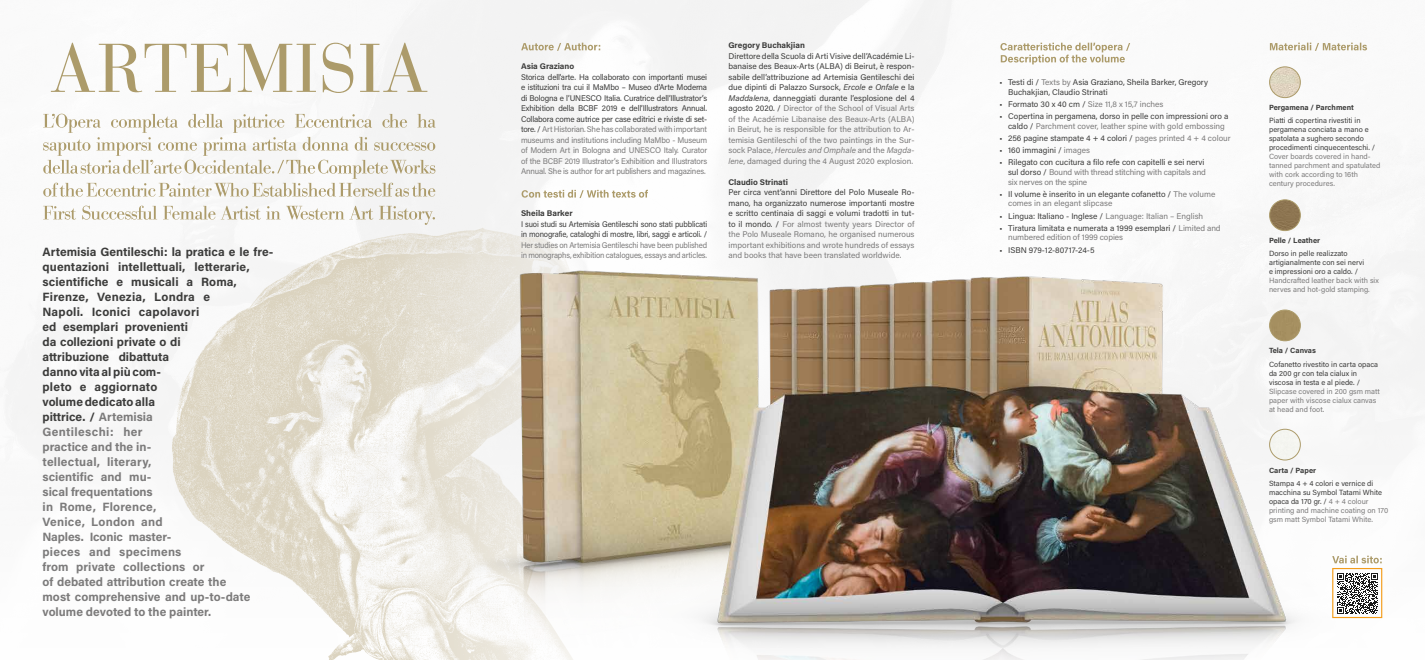
<style>
.page{position:relative;width:1425px;height:660px;background:#fff}
.page>*{position:absolute;margin:0;border:0;box-sizing:border-box;transform-origin:0 0}
.t1{font:700 12px/15px "Acumin Pro";color:#7c7b7b}
.t2{font:700 12px "Acumin Pro";color:#3c3c3b}
.t3{font:8.25px/10.5px "Acumin Pro";letter-spacing:-.005em;color:#3c3c3b}
.t4{font:8.25px/10.5px "Acumin Pro";letter-spacing:-.005em;color:#7c7b7b;text-align:justify}
.t5{font:8.25px/10.5px "Acumin Pro";letter-spacing:-.005em;color:#3c3c3b;scale:.94 1}
.t6{font:8.25px/10.5px "Acumin Pro";letter-spacing:-.005em;color:#7c7b7b;scale:.94 1}
.t7{font:700 8.25px "Acumin Pro";color:#3c3c3b}
.t8{font:7.5px/9px "Acumin Pro";color:#3c3c3b}
.t9{font:7.5px/9px "Acumin Pro";color:#7c7b7b}
.t10{font:700 7.5px "Acumin Pro";color:#3c3c3b}
.s1{color:#3c3c3b}
.s2{font-style:italic;color:#3c3c3b}
.s3{font-style:italic}
.s4{color:#7c7b7b}
</style>
<div class="page">
<img style="left:43px;top:0;width:1381px;height:420px">
<img style="left:4px;top:204px;width:708px;height:455px">
<img style="left:1269px;top:200px;width:31px;height:30px;border-radius:15px">
<img style="left:1269px;top:67px;width:31px;height:30px;border-radius:15px">
<img style="left:428px;top:267px;width:971px;height:392px">
<svg style="left:1336px;top:572px;width:41px;height:41px"></svg>
<svg style="left:1332px;top:555px;width:49px;height:8px"></svg>
<div style="left:1332px;top:567px;width:50px;height:50px;border:1px solid #f39200"></div>
<div style="left:1269px;top:66px;width:31px;height:32px;border:1px solid #ac9b6a;border-radius:50%"></div>
<div style="left:1269px;top:199px;width:31px;height:32px;border:1px solid #ac9b6a;border-radius:50%"></div>
<div style="left:1269px;top:309px;width:31px;height:32px;border:1px solid #ac9b6a;border-radius:50%"></div>
<div style="left:1269px;top:428px;width:31px;height:32px;border:1px solid #ac9b6a;border-radius:50%"></div>
<svg style="left:1269px;top:43px;width:98px;height:8px"></svg>
<svg style="left:43px;top:205px;width:392px;height:20px"></svg>
<svg style="left:43px;top:114px;width:393px;height:82px"></svg>
<svg style="left:51px;top:43px;width:376px;height:50px"></svg>
<svg style="left:1000px;top:43px;width:130px;height:21px"></svg>
<svg style="left:521px;top:189px;width:127px;height:9px"></svg>
<svg style="left:521px;top:43px;width:79px;height:8px"></svg>
<p class="t7" style="left:728px;top:39px;width:78px">Gregory Buchakjian</p>
<p class="t4" style="left:728px;top:50px;width:188px"><span class="s1">Direttore della Scuola di Arti Visive dell’Académie Li&shy;banaise des Beaux-Arts (ALBA) di Beirut, è respon&shy;sabile dell’attribuzione ad Artemisia Gentileschi dei due dipinti di Palazzo Sursock,</span> <span class="s2">Ercole e Onfale</span> <span class="s1">e la </span><span class="s2">Maddalena</span><span class="s1">, danneggiati durante l’esplosione del 4 agosto 2020. /</span> Director of the School of Visual Arts of the Académie Libanaise des Beaux-Arts (ALBA) in Beirut, he is responsible for the attribution to Ar&shy;temisia Gentileschi of the two paintings in the Sur&shy;sock Palace, <span class="s3">Hercules and Omphale</span> and the <span class="s3">Magda&shy;lene</span>, damaged during the 4 August 2020 explosion.</p>
<p class="t7" style="left:728px;top:176px;width:61px">Claudio Strinati</p>
<p class="t4" style="left:728px;top:187px;width:188px"><span class="s1">Per circa vent’anni Direttore del Polo Museale Ro&shy;mano, ha organizzato numerose importanti mostre e scritto centinaia di saggi e volumi tradotti in tut&shy;to il mondo. /</span> For almost twenty years Director of the Polo Museale Romano, he organised numerous important exhibitions and wrote hundreds of essays and books that have been translated worldwide.</p>
<p class="t7" style="left:521px;top:60px;width:55px">Asia Graziano</p>
<p class="t3" style="left:521px;top:71px;width:188px;text-align:justify">Storica dell’arte. Ha collaborato con importanti musei e istituzioni tra cui il MaMbo – Museo d’Arte Moderna di Bologna e l’UNESCO Italia. Curatrice dell’Illustrator’s Exhibition della BCBF 2019 e dell’Illustrators Annual.<br>Collabora come autrice per case editrici e riviste di set&shy;tore. / <span class="s4">Art Historian. She has collaborated with important museums and institutions including MaMbo - Museum of Modern Art in Bologna and UNESCO Italy. Curator of the BCBF 2019 Illustrator’s Exhibition and Illustrators Annual. She is author for art publishers and magazines.</span></p>
<p class="t7" style="left:521px;top:207px;width:53px">Sheila Barker</p>
<p class="t5" style="left:521px;top:218px;width:199px">I suoi studi su Artemisia Gentileschi sono stati pubblicati in monografie, cataloghi di mostre, libri, saggi e articoli. /</p>
<p class="t6" style="left:521px;top:239px;width:199px">Her studies on Artemisia Gentileschi have been published in monographs, exhibition catalogues, essays and articles.</p>
<p class="t3" style="left:1008px;top:76px;width:201px;line-height:9.9px;text-indent:-9px">• Testi di / <span class="s4">Texts by</span> Asia Graziano, Sheila Barker, Gregory<br>Buchakjian, Claudio Strinati</p>
<p class="t4" style="left:999px;top:98px;width:165px"><span class="s1">• Formato 30 x 40 cm /</span> Size 11,8 x 15,7 inches</p>
<p class="t3" style="left:1008px;top:110px;width:222px;line-height:9.9px;text-indent:-9px">• Copertina in pergamena, dorso in pelle con impressioni oro a caldo / <span class="s4">Parchment cover, leather spine with gold embossing</span></p>
<p class="t3" style="left:999px;top:132px;width:233px">• 256 pagine stampate 4 + 4 colori / <span class="s4">pages printed 4 + 4 colour</span></p>
<p class="t3" style="left:999px;top:144px;width:92px">• 160 immagini / <span class="s4">images</span></p>
<p class="t3" style="left:1008px;top:156px;width:199px;line-height:9.9px;text-indent:-9px">• Rilegato con cucitura a filo refe con capitelli e sei nervi sul dorso / <span class="s4">Bound with thread stitching with capitals and six nerves on the spine</span></p>
<p class="t3" style="left:1008px;top:188px;width:209px;line-height:9.9px;text-indent:-9px">• Il volume è inserito in un elegante cofanetto / <span class="s4">The volume comes in an elegant slipcase</span></p>
<p class="t3" style="left:999px;top:210px;width:205px">• Lingua: Italiano - Inglese / <span class="s4">Language: Italian – English</span></p>
<p class="t3" style="left:1008px;top:222px;width:214px;line-height:9.9px;text-indent:-9px">• Tiratura limitata e numerata a 1999 esemplari / <span class="s4">Limited and numbered edition of 1999 copies</span></p>
<h1 class="t2" style="left:43px;top:243px;width:232px">Artemisia Gentileschi: la pratica e le fre-</h1>
<p class="t3" style="left:999px;top:244px;width:96px">• ISBN 979-12-80717-24-5</p>
<p class="t1" style="left:43px;top:258px;width:209px"><span class="s1">quentazioni intellettuali, letterarie, scientifiche e musicali a Roma,<br>Firenze, Venezia, Londra e<br>Napoli. Iconici capolavori<br>ed esemplari provenienti<br>da collezioni private o di<br>attribuzione dibattuta<br>danno vita al più com-<br>pleto e aggiornato<br>volume dedicato alla<br>pittrice. /</span> Artemisia<br>Gentileschi: her<br>practice and the in-<br>tellectual, literary,<br>scientific and mu-<br>sical frequentations<br>in Rome, Florence,<br>Venice, London and<br>Naples. Iconic master-<br>pieces and specimens<br>from private collections or<br>of debated attribution create the most comprehensive and up-to-date volume devoted to the painter.</p>
<p class="t10" style="left:1269px;top:102px;width:86px">Pergamena / Parchment</p>
<p class="t8" style="left:1269px;top:116px;width:108px">Piatti di copertina rivestiti in pergamena conciata a mano e spatolata a sughero secondo procedimenti cinquecenteschi. /</p>
<p class="t9" style="left:1269px;top:152px;width:113px">Cover boards covered in hand&shy;tanned parchment and spatulated with cork according to 16th century procedures.</p>
<p class="t10" style="left:1269px;top:235px;width:53px">Pelle / Leather</p>
<p class="t8" style="left:1269px;top:249px;width:97px">Dorso in pelle realizzato artigianalmente con sei nervi e impressioni oro a caldo. /</p>
<p class="t9" style="left:1269px;top:276px;width:111px">Handcrafted leather back with six nerves and hot-gold stamping.</p>
<p class="t10" style="left:1269px;top:345px;width:48px">Tela / Canvas</p>
<p class="t8" style="left:1269px;top:359px;width:111px">Cofanetto rivestito in carta opaca da 200 gr con tela cialux in viscosa in testa e al piede. /</p>
<p class="t9" style="left:1269px;top:386px;width:112px">Slipcase covered in 200 gsm matt paper with viscose cialux canvas at head and foot.</p>
<p class="t10" style="left:1269px;top:464px;width:49px">Carta / Paper</p>
<p class="t8" style="left:1269px;top:478px;width:121px">Stampa 4 + 4 colori e vernice di macchina su Symbol Tatami White opaca da 170 gr. / <span class="s4">4 + 4 colour printing and machine coating on 170 gsm matt Symbol Tatami White.</span></p>
</div>
